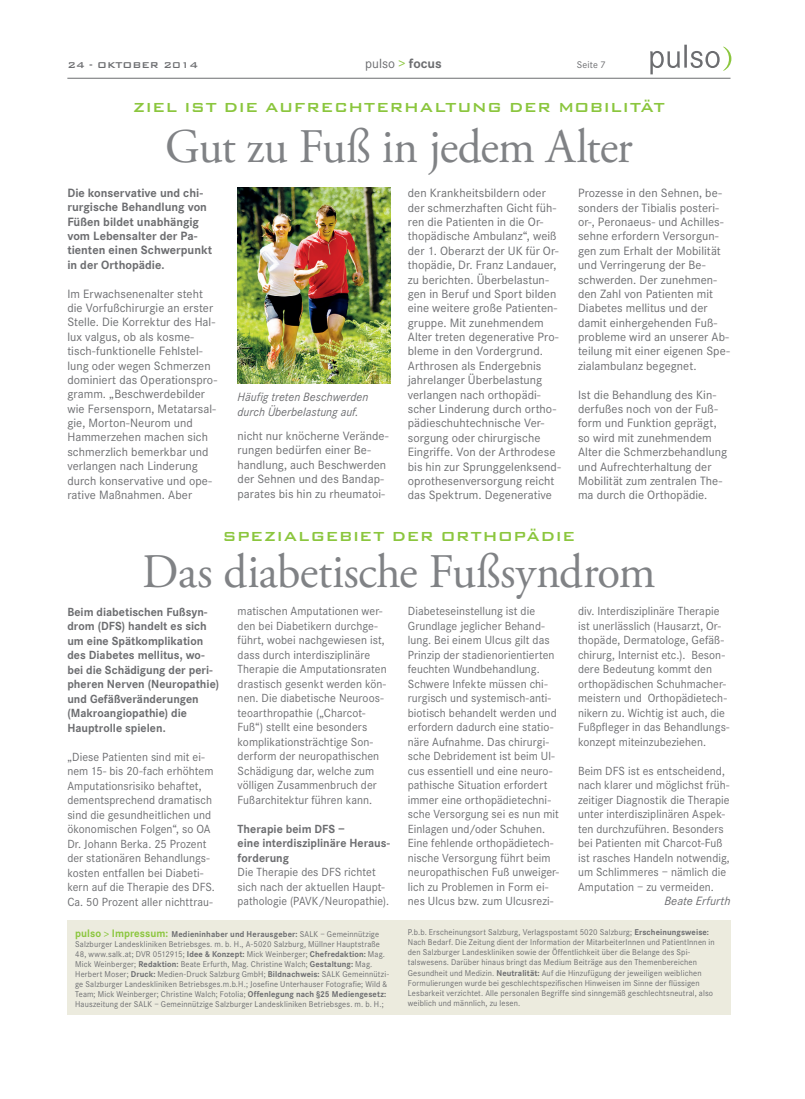
<style>
.page{position:relative;width:805px;height:1099px;background:#fff}
.page>*{position:absolute;margin:0;border:0;box-sizing:border-box;transform-origin:0 0}
.t1{font:48.12px "Adobe Garamond Pro";letter-spacing:-.015em;color:#808285}
.t2{font:500 17.5px "Bank Gothic BT";letter-spacing:.01em;color:#8bc63e}
.t3{font:13.75px "Corporate S";color:#6c6d70}
.t4{font:12.5px/14.4px "Corporate S";letter-spacing:.005em;color:#6c6d70}
.t5{font:700 12.5px/14.4px "Corporate S";color:#6c6d70}
.t6{font:italic 12.5px/14.9px "Corporate S";letter-spacing:.005em;color:#6c6d70}
.t7{font:12.25px/14.5px "Corporate S";letter-spacing:.005em;color:#6c6d70}
.t8{font:700 12.25px/14.5px "Corporate S";color:#6c6d70}
.t9{font:500 11.25px "Bank Gothic BT";color:#6c6d70}
.t10{font:10px "Corporate S";letter-spacing:.01em;color:#6c6d70}
.t11{font:8.75px/10px "Corporate S";letter-spacing:.015em;color:#6c6d70;scale:.96 1}
.s1{color:#8bc63e}
.s2{font-weight:700}
.s3{font-weight:700;font-size:11.25px;color:#8bc63e}
.s4{font-size:11.25px;color:#8bc63e}
</style>
<div class="page">
<div style="left:67px;top:919px;width:663px;height:95px;background:#ecebde"></div>
<svg style="left:650px;top:45px;width:81px;height:29px"></svg>
<hr style="left:67px;top:78px;width:663px;height:1px;background:#6c6d70">
<img style="left:237px;top:188px;width:153px;height:196px">
<p class="t9" style="left:67px;top:59px;width:132px">24 - OKTOBER 2014</p>
<p class="t3" style="left:365px;top:56px;width:78px">pulso <span class="s1">&gt;</span> <span class="s2">focus</span></p>
<p class="t10" style="left:576px;top:59px;width:30px">Seite 7</p>
<h2 class="t2" style="left:133px;top:98px;width:533px">ZIEL IST DIE AUFRECHTERHALTUNG DER MOBILITÄT</h2>
<h1 class="t1" style="left:165px;top:117px;width:469px">Gut zu Fuß in jedem Alter</h1>
<p class="t5" style="left:67px;top:186px;width:146px">Die konservative und chi&shy;rurgische Behandlung von<br>Füßen bildet unabhängig vom Lebensalter der Pa&shy;tienten einen Schwerpunkt in der Orthopädie.</p>
<p class="t4" style="left:67px;top:286px;width:151px">Im Erwachsenenalter steht die Vorfußchirurgie an erster<br>Stelle. Die Korrektur des Hal&shy;lux valgus, ob als kosme&shy;tisch-funktionelle Fehlstel&shy;lung oder wegen Schmerzen dominiert das Operationspro&shy;gramm. „Beschwerdebilder wie Fersensporn, Metatarsal&shy;gie, Morton-Neurom und<br>Hammerzehen machen sich schmerzlich bemerkbar und verlangen nach Linderung durch konservative und ope&shy;rative Maßnahmen. Aber</p>
<p class="t6" style="left:237px;top:389px;width:132px">Häufig treten Beschwerden durch Überbelastung auf.</p>
<p class="t4" style="left:237px;top:429px;width:152px">nicht nur knöcherne Verände&shy;rungen bedürfen einer Be&shy;handlung, auch Beschwerden der Sehnen und des Bandap&shy;parates bis hin zu rheumatoi-</p>
<p class="t4" style="left:407px;top:186px;width:154px">den Krankheitsbildern oder der schmerzhaften Gicht füh&shy;ren die Patienten in die Or&shy;thopädische Ambulanz“, weiß der 1. Oberarzt der UK für Or&shy;thopädie, Dr. Franz Landauer, zu berichten. Überbelastun&shy;gen in Beruf und Sport bilden eine weitere große Patienten&shy;gruppe. Mit zunehmendem<br>Alter treten degenerative Pro&shy;bleme in den Vordergrund.<br>Arthrosen als Endergebnis jahrelanger Überbelastung verlangen nach orthopädi&shy;scher Linderung durch ortho&shy;pädieschuhtechnische Ver&shy;sorgung oder chirurgische<br>Eingriffe. Von der Arthrodese bis hin zur Sprunggelenksend&shy;oprothesenversorgung reicht das Spektrum. Degenerative</p>
<p class="t4" style="left:578px;top:186px;width:153px">Prozesse in den Sehnen, be&shy;sonders der Tibialis posteri&shy;or-, Peronaeus- und Achilles&shy;sehne erfordern Versorgun&shy;gen zum Erhalt der Mobilität und Verringerung der Be&shy;schwerden. Der zunehmen&shy;den Zahl von Patienten mit<br>Diabetes mellitus und der damit einhergehenden Fuß&shy;probleme wird an unserer Ab&shy;teilung mit einer eigenen Spe&shy;zialambulanz begegnet.</p>
<p class="t4" style="left:578px;top:387px;width:150px">Ist die Behandlung des Kin&shy;derfußes noch von der Fuß&shy;form und Funktion geprägt, so wird mit zunehmendem<br>Alter die Schmerzbehandlung und Aufrechterhaltung der<br>Mobilität zum zentralen The&shy;ma durch die Orthopädie.</p>
<h2 class="t2" style="left:222px;top:527px;width:354px">SPEZIALGEBIET DER ORTHOPÄDIE</h2>
<h1 class="t1" style="left:142px;top:543px;width:514px">Das diabetische Fußsyndrom</h1>
<p class="t8" style="left:67px;top:604px;width:153px">Beim diabetischen Fußsyn&shy;drom (DFS) handelt es sich um eine Spätkomplikation des Diabetes mellitus, wo&shy;bei die Schädigung der peri&shy;pheren Nerven (Neuropathie) und Gefäßveränderungen (Makroangiopathie) die<br>Hauptrolle spielen.</p>
<p class="t7" style="left:67px;top:749px;width:149px">„Diese Patienten sind mit ei&shy;nem 15- bis 20-fach erhöhtem<br>Amputationsrisiko behaftet, dementsprechend dramatisch sind die gesundheitlichen und ökonomischen Folgen“, so OA<br>Dr. Johann Berka. 25 Prozent der stationären Behandlungs&shy;kosten entfallen bei Diabeti&shy;kern auf die Therapie des DFS.<br>Ca. 50 Prozent aller nichttrau-</p>
<p class="t7" style="left:237px;top:604px;width:150px">matischen Amputationen wer&shy;den bei Diabetikern durchge&shy;führt, wobei nachgewiesen ist, dass durch interdisziplinäre<br>Therapie die Amputationsraten drastisch gesenkt werden kön&shy;nen. Die diabetische Neuroos&shy;teoarthropathie („Charcot-<br>Fuß“) stellt eine besonders komplikationsträchtige Son&shy;derform der neuropathischen<br>Schädigung dar, welche zum völligen Zusammenbruch der<br>Fußarchitektur führen kann.</p>
<p class="t8" style="left:237px;top:821px;width:154px">Therapie beim DFS –<br>eine interdisziplinäre Heraus&shy;forderung</p>
<p class="t7" style="left:237px;top:865px;width:153px">Die Therapie des DFS richtet sich nach der aktuellen Haupt&shy;pathologie (PAVK/Neuropathie).</p>
<p class="t7" style="left:407px;top:604px;width:153px">Diabeteseinstellung ist die<br>Grundlage jeglicher Behand&shy;lung. Bei einem Ulcus gilt das<br>Prinzip der stadienorientierten feuchten Wundbehandlung.<br>Schwere Infekte müssen chi&shy;rurgisch und systemisch-anti&shy;biotisch behandelt werden und erfordern dadurch eine statio&shy;näre Aufnahme. Das chirurgi&shy;sche Debridement ist beim Ul&shy;cus essentiell und eine neuro&shy;pathische Situation erfordert immer eine orthopädietechni&shy;sche Versorgung sei es nun mit<br>Einlagen und/oder Schuhen.<br>Eine fehlende orthopädietech&shy;nische Versorgung führt beim neuropathischen Fuß unweiger&shy;lich zu Problemen in Form ei&shy;nes Ulcus bzw. zum Ulcusrezi-</p>
<p class="t7" style="left:578px;top:604px;width:153px">div. Interdisziplinäre Therapie ist unerlässlich (Hausarzt, Or&shy;thopäde, Dermatologe, Gefäß&shy;chirurg, Internist etc.). Beson&shy;dere Bedeutung kommt den orthopädischen Schuhmacher&shy;meistern und Orthopädietech&shy;nikern zu. Wichtig ist auch, die<br>Fußpfleger in das Behandlungs&shy;konzept miteinzubeziehen.</p>
<p class="t7" style="left:578px;top:763px;width:153px">Beim DFS ist es entscheidend, nach klarer und möglichst früh&shy;zeitiger Diagnostik die Therapie unter interdisziplinären Aspek&shy;ten durchzuführen. Besonders bei Patienten mit Charcot-Fuß ist rasches Handeln notwendig, um Schlimmeres – nämlich die<br>Amputation – zu vermeiden.</p>
<p class="t6" style="left:664px;top:893px;width:68px">Beate Erfurth</p>
<p class="t11" style="left:75px;top:928px;width:328px"><span class="s3">pulso</span> <span class="s4">&gt;</span> <span class="s3">Impressum:</span> <span class="s2">Medieninhaber und Herausgeber:</span> SALK – Gemeinnützige Salzburger Landeskliniken Betriebsges. m. b. H., A-5020 Salzburg, Müllner Hauptstraße 48, www.salk.at; DVR 0512915; <span class="s2">Idee &amp; Konzept:</span> Mick Weinberger; <span class="s2">Chefredaktion:</span> Mag.<br>Mick Weinberger; <span class="s2">Redaktion:</span> Beate Erfurth, Mag. Christine Walch; <span class="s2">Gestaltung:</span> Mag.<br>Herbert Moser; <span class="s2">Druck:</span> Medien-Druck Salzburg GmbH; <span class="s2">Bildnachweis:</span> SALK Gemeinnützi&shy;ge Salzburger Landeskliniken Betriebsges.m.b.H.; Josefine Unterhauser Fotografie; Wild &amp; Team; Mick Weinberger; Christine Walch; Fotolia; <span class="s2">Offenlegung nach §25 Mediengesetz:<br></span>Hauszeitung der SALK – Gemeinnützige Salzburger Landeskliniken Betriebsges. m. b. H.;</p>
<p class="t11" style="left:407px;top:926px;width:321px">P.b.b. Erscheinungsort Salzburg, Verlagspostamt 5020 Salzburg; <span class="s2">Erscheinungsweise:<br></span>Nach Bedarf. Die Zeitung dient der Information der MitarbeiterInnen und PatientInnen in den Salzburger Landeskliniken sowie der Öffentlichkeit über die Belange des Spi&shy;talswesens. Darüber hinaus bringt das Medium Beiträge aus den Themenbereichen Gesundheit und Medizin. <span class="s2">Neutralität:</span> Auf die Hinzufügung der jeweiligen weiblichen Formulierungen wurde bei geschlechtspezifischen Hinweisen im Sinne der flüssigen Lesbarkeit verzichtet. Alle personalen Begriffe sind sinngemäß geschlechtsneutral, also weiblich und männlich, zu lesen.</p>
</div>
